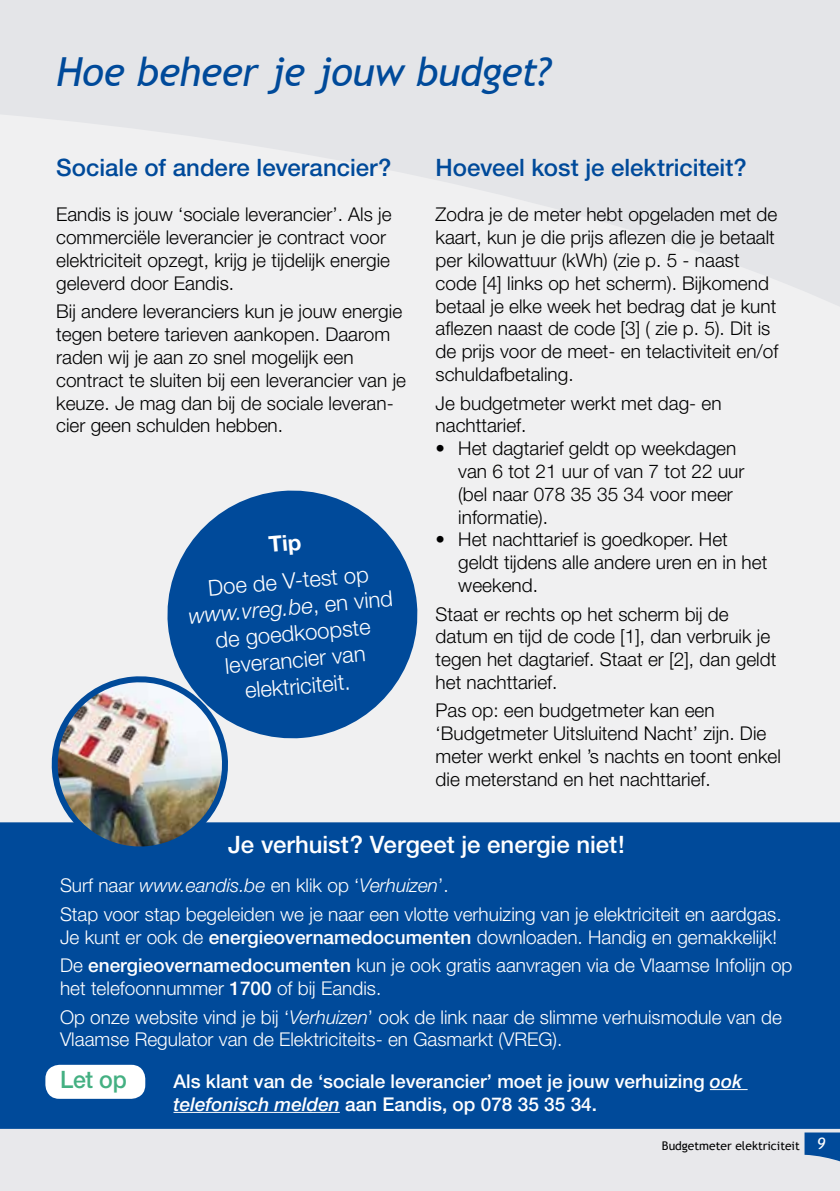
<style>
.page{position:relative;width:840px;height:1191px;background:#fff}
.page>*{position:absolute;margin:0;border:0;box-sizing:border-box;transform-origin:0 0}
.t1{font:italic 40px "Trebuchet MS";letter-spacing:-.02em;color:#004a9a}
.t2{font:500 24px "Helvetica Neue LT Std";color:#004a9a}
.t3{font:500 24px "Helvetica Neue LT Std";color:#fff}
.t4{font:500 24px "Helvetica Neue LT Std";color:#44b082;scale:.96 1}
.t5{font:300 22px/26.4px "Helvetica Neue LT Std";color:#fff;text-align:center}
.t6{font:300 19px/22.8px "Helvetica Neue LT Std";color:#000}
.t7{font:300 19px/28.4px "Helvetica Neue LT Std";color:#fff}
.t8{font:500 19px/22.8px "Helvetica Neue LT Std";color:#fff}
.t9{font:12px "Trebuchet MS";color:#000}
.s1{font-style:italic}
.s2{font-weight:500}
.s3{font-style:italic;font-size:16px;color:#fff}
</style>
<div class="page">
<div style="left:0;top:0;width:839px;height:1191px;background:#f0f0f1"></div>
<svg style="left:0;top:0;width:839px;height:306px;fill:#e4e5e8"></svg>
<svg style="left:804px;top:1132px;width:35px;height:29px"></svg>
<div style="left:0;top:822px;width:839px;height:306px;background:#004a9a"></div>
<div style="left:45px;top:1064px;width:100px;height:34px;background:#fff;border-radius:14px"></div>
<svg style="left:167px;top:490px;width:251px;height:249px;fill:#004a9a"></svg>
<hr style="left:709px;top:1089px;width:38px;height:1px;background:#fff">
<hr style="left:173px;top:1112px;width:166px;height:1px;background:#fff">
<img style="left:51px;top:675px;width:178px;height:180px">
<svg style="left:268px;top:535px;width:33px;height:19px"></svg>
<h1 class="t1" style="left:56px;top:48px;width:495px">Hoe beheer je jouw budget?</h1>
<p class="t2" style="left:56px;top:153px;width:336px">Sociale of andere leverancier?</p>
<p class="t6" style="left:56px;top:203px;width:337px">Eandis is jouw ‘sociale leverancier’. Als je commerciële leverancier je contract voor elektriciteit opzegt, krijg je tijdelijk energie geleverd door Eandis.</p>
<p class="t6" style="left:56px;top:300px;width:351px">Bij andere leveranciers kun je jouw energie tegen betere tarieven aankopen. Daarom raden wij je aan zo snel mogelijk een contract te sluiten bij een leverancier van je keuze. Je mag dan bij de sociale leveran&shy;cier geen schulden hebben.</p>
<p class="t5" style="left:185px;top:576px;width:206px;rotate:-5deg">Doe de V-test op <span class="s1">www.vreg.be</span>, en vind de goedkoopste leverancier van elektriciteit.</p>
<p class="t2" style="left:435px;top:153px;width:312px">Hoeveel kost je elektriciteit?</p>
<p class="t6" style="left:435px;top:203px;width:344px">Zodra je de meter hebt opgeladen met de kaart, kun je die prijs aflezen die je betaalt per kilowattuur (kWh) (zie p. 5 - naast code [4] links op het scherm). Bijkomend betaal je elke week het bedrag dat je kunt aflezen naast de code [3] ( zie p. 5). Dit is de prijs voor de meet- en telactiviteit en/of schuldafbetaling.</p>
<p class="t6" style="left:435px;top:391px;width:287px">Je budgetmeter werkt met dag- en nachttarief.</p>
<p class="t6" style="left:458px;top:436px;width:287px;text-indent:-23px">• Het dagtarief geldt op weekdagen van 6 tot 21 uur of van 7 tot 22 uur (bel naar 078 35 35 34 voor meer informatie).</p>
<p class="t6" style="left:458px;top:528px;width:310px;text-indent:-23px">• Het nachttarief is goedkoper. Het geldt tijdens alle andere uren en in het weekend.</p>
<p class="t6" style="left:435px;top:602px;width:342px">Staat er rechts op het scherm bij de datum en tijd de code [1], dan verbruik je tegen het dagtarief. Staat er [2], dan geldt het nachttarief.</p>
<p class="t6" style="left:435px;top:699px;width:346px">Pas op: een budgetmeter kan een ‘Budgetmeter Uitsluitend Nacht’ zijn. Die meter werkt enkel ’s nachts en toont enkel die meterstand en het nachttarief.</p>
<p class="t3" style="left:228px;top:829px;width:398px">Je verhuist? Vergeet je energie niet!</p>
<p class="t7" style="left:60px;top:871px;width:722px">Surf naar <span class="s1">www.eandis.be</span> en klik op ‘<span class="s1">Verhuizen</span>’.<br>Stap voor stap begeleiden we je naar een vlotte verhuizing van je elektriciteit en aardgas.</p>
<p class="t7" style="left:60px;top:922px;width:733px">Je kunt er ook de <span class="s2">energieovernamedocumenten</span> downloaden. Handig en gemakkelijk!<br>De <span class="s2">energieovernamedocumenten</span> kun je ook gratis aanvragen via de Vlaamse Infolijn op</p>
<p class="t7" style="left:60px;top:973px;width:723px">het telefoonnummer <span class="s2">1700</span> of bij Eandis.<br>Op onze website vind je bij ‘<span class="s1">Verhuizen</span>’ ook de link naar de slimme verhuismodule van de</p>
<p class="t7" style="left:60px;top:1025px;width:503px">Vlaamse Regulator van de Elektriciteits- en Gasmarkt (VREG).</p>
<p class="t4" style="left:60px;top:1064px;width:71px">Let op</p>
<p class="t8" style="left:173px;top:1069px;width:570px">Als klant van de ‘sociale leverancier’ moet je jouw verhuizing <span class="s1">ook telefonisch melden</span> aan Eandis, op 078 35 35 34.</p>
<p class="t9" style="left:661px;top:1138px;width:165px">Budgetmeter elektriciteit <span class="s3">9</span></p>
</div>
